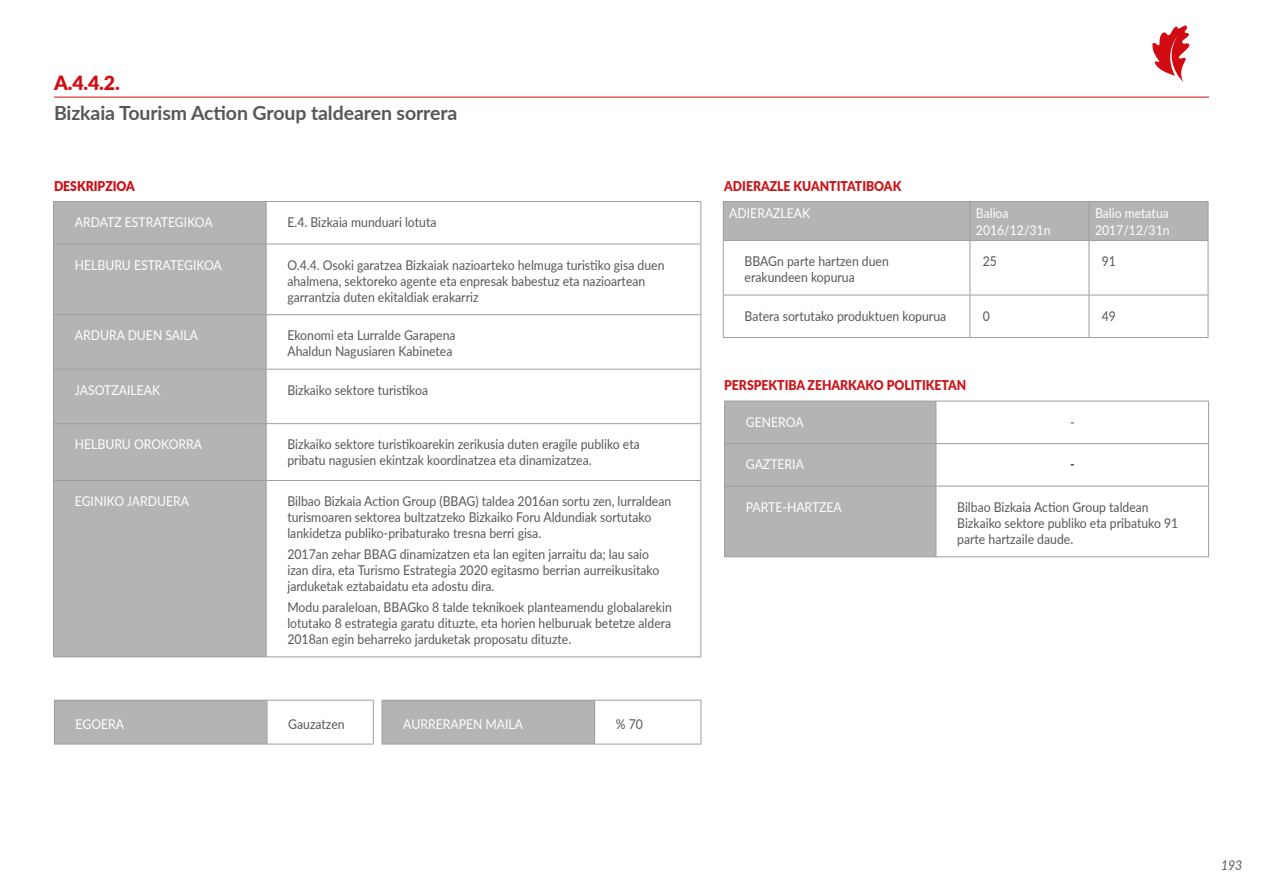
<style>
.page{position:relative;width:1263px;height:893px;background:#fff}
.page>*{position:absolute;margin:0;border:0;box-sizing:border-box;transform-origin:0 0}
.t1{font:700 19.5px "Lato";letter-spacing:-.005em;color:#575756}
.t2{font:900 19.5px "Lato";color:#d20a11}
.t3{font:13.5px/16.2px "Lato";color:#575756;scale:.91 1}
.t4{font:13.5px/16.2px "Lato";color:#fff;scale:.91 1}
.t5{font:900 13.5px "Lato";color:#cd171a;scale:.91 1}
.t6{font:900 13.5px "Lato";color:#d20a11;scale:.91 1}
.t7{font:italic 13.5px "Lato";color:#575756;scale:.91 1}
.t8{font:13.5px "Lato";color:#000;scale:.91 1}
</style>
<div class="page">
<hr style="left:54px;top:97px;width:1155px;height:1px;background:#d20a11">
<svg style="left:1152px;top:25px;width:37px;height:57px"></svg>
<div style="left:54px;top:202px;width:212px;height:454px;background:#b5b4b4"></div>
<hr style="left:53px;top:201px;width:213px;height:1px;background:#9d9d9c">
<hr style="left:53px;top:202px;width:1px;height:42px;background:#9d9d9c">
<hr style="left:266px;top:201px;width:435px;height:1px;background:#9d9d9c">
<hr style="left:266px;top:202px;width:1px;height:42px;background:#9d9d9c">
<hr style="left:700px;top:202px;width:1px;height:42px;background:#9d9d9c">
<hr style="left:53px;top:244px;width:213px;height:1px;background:#9d9d9c">
<hr style="left:53px;top:244px;width:1px;height:70px;background:#9d9d9c">
<hr style="left:266px;top:244px;width:435px;height:1px;background:#9d9d9c">
<hr style="left:266px;top:244px;width:1px;height:70px;background:#9d9d9c">
<hr style="left:700px;top:244px;width:1px;height:70px;background:#9d9d9c">
<hr style="left:266px;top:656px;width:435px;height:1px;background:#9d9d9c">
<hr style="left:700px;top:370px;width:1px;height:53px;background:#9d9d9c">
<hr style="left:53px;top:370px;width:1px;height:53px;background:#9d9d9c">
<hr style="left:266px;top:370px;width:1px;height:53px;background:#9d9d9c">
<hr style="left:266px;top:423px;width:435px;height:1px;background:#9d9d9c">
<hr style="left:700px;top:424px;width:1px;height:56px;background:#9d9d9c">
<hr style="left:53px;top:423px;width:213px;height:1px;background:#9d9d9c">
<hr style="left:53px;top:424px;width:1px;height:56px;background:#9d9d9c">
<hr style="left:266px;top:424px;width:1px;height:56px;background:#9d9d9c">
<hr style="left:266px;top:314px;width:435px;height:1px;background:#9d9d9c">
<hr style="left:700px;top:315px;width:1px;height:54px;background:#9d9d9c">
<hr style="left:266px;top:369px;width:435px;height:1px;background:#9d9d9c">
<hr style="left:53px;top:314px;width:213px;height:1px;background:#9d9d9c">
<hr style="left:53px;top:315px;width:1px;height:54px;background:#9d9d9c">
<hr style="left:266px;top:315px;width:1px;height:54px;background:#9d9d9c">
<hr style="left:53px;top:369px;width:213px;height:1px;background:#9d9d9c">
<hr style="left:266px;top:480px;width:435px;height:1px;background:#9d9d9c">
<hr style="left:700px;top:481px;width:1px;height:175px;background:#9d9d9c">
<hr style="left:53px;top:480px;width:213px;height:1px;background:#9d9d9c">
<hr style="left:53px;top:481px;width:1px;height:175px;background:#9d9d9c">
<hr style="left:266px;top:481px;width:1px;height:175px;background:#9d9d9c">
<hr style="left:53px;top:656px;width:213px;height:1px;background:#9d9d9c">
<div style="left:725px;top:402px;width:210px;height:154px;background:#b5b4b4"></div>
<hr style="left:724px;top:401px;width:212px;height:1px;background:#9d9d9c">
<hr style="left:724px;top:401px;width:1px;height:42px;background:#9d9d9c">
<hr style="left:936px;top:401px;width:273px;height:1px;background:#9d9d9c">
<hr style="left:935px;top:401px;width:1px;height:42px;background:#9d9d9c">
<hr style="left:1208px;top:401px;width:1px;height:42px;background:#9d9d9c">
<hr style="left:724px;top:443px;width:212px;height:1px;background:#9d9d9c">
<hr style="left:724px;top:444px;width:1px;height:42px;background:#9d9d9c">
<hr style="left:936px;top:443px;width:273px;height:1px;background:#9d9d9c">
<hr style="left:935px;top:444px;width:1px;height:42px;background:#9d9d9c">
<hr style="left:1208px;top:444px;width:1px;height:42px;background:#9d9d9c">
<hr style="left:724px;top:486px;width:212px;height:1px;background:#9d9d9c">
<hr style="left:724px;top:486px;width:1px;height:70px;background:#9d9d9c">
<hr style="left:936px;top:486px;width:273px;height:1px;background:#9d9d9c">
<hr style="left:935px;top:486px;width:1px;height:70px;background:#9d9d9c">
<hr style="left:1208px;top:486px;width:1px;height:70px;background:#9d9d9c">
<hr style="left:724px;top:556px;width:212px;height:1px;background:#9d9d9c">
<hr style="left:936px;top:556px;width:273px;height:1px;background:#9d9d9c">
<div style="left:724px;top:202px;width:484px;height:38px;background:#b5b4b4"></div>
<svg style="left:724px;top:241px;width:484px;height:96px"></svg>
<hr style="left:723px;top:201px;width:247px;height:1px;background:#9d9d9c">
<hr style="left:723px;top:202px;width:1px;height:38px;background:#9d9d9c">
<hr style="left:970px;top:201px;width:119px;height:1px;background:#9d9d9c">
<hr style="left:969px;top:202px;width:1px;height:38px;background:#9d9d9c">
<hr style="left:1089px;top:201px;width:119px;height:1px;background:#9d9d9c">
<hr style="left:1089px;top:202px;width:1px;height:38px;background:#9d9d9c">
<hr style="left:1208px;top:202px;width:1px;height:38px;background:#9d9d9c">
<hr style="left:723px;top:240px;width:247px;height:1px;background:#9d9d9c">
<hr style="left:723px;top:241px;width:1px;height:54px;background:#9d9d9c">
<hr style="left:970px;top:240px;width:119px;height:1px;background:#9d9d9c">
<hr style="left:969px;top:241px;width:1px;height:54px;background:#9d9d9c">
<hr style="left:1089px;top:240px;width:119px;height:1px;background:#9d9d9c">
<hr style="left:1089px;top:241px;width:1px;height:54px;background:#9d9d9c">
<hr style="left:1208px;top:241px;width:1px;height:54px;background:#9d9d9c">
<hr style="left:723px;top:295px;width:247px;height:1px;background:#9d9d9c">
<hr style="left:723px;top:295px;width:1px;height:42px;background:#9d9d9c">
<hr style="left:970px;top:295px;width:119px;height:1px;background:#9d9d9c">
<hr style="left:969px;top:295px;width:1px;height:42px;background:#9d9d9c">
<hr style="left:1089px;top:295px;width:119px;height:1px;background:#9d9d9c">
<hr style="left:1089px;top:295px;width:1px;height:42px;background:#9d9d9c">
<hr style="left:1208px;top:295px;width:1px;height:42px;background:#9d9d9c">
<hr style="left:723px;top:337px;width:247px;height:1px;background:#9d9d9c">
<hr style="left:970px;top:337px;width:119px;height:1px;background:#9d9d9c">
<hr style="left:1089px;top:337px;width:119px;height:1px;background:#9d9d9c">
<div style="left:54px;top:700px;width:213px;height:44px;background:#b5b4b4"></div>
<hr style="left:54px;top:700px;width:213px;height:1px;background:#9d9d9c">
<hr style="left:54px;top:700px;width:1px;height:44px;background:#9d9d9c">
<hr style="left:267px;top:700px;width:107px;height:1px;background:#9d9d9c">
<hr style="left:267px;top:700px;width:1px;height:44px;background:#9d9d9c">
<hr style="left:373px;top:700px;width:1px;height:44px;background:#9d9d9c">
<hr style="left:54px;top:744px;width:213px;height:1px;background:#9d9d9c">
<hr style="left:267px;top:744px;width:107px;height:1px;background:#9d9d9c">
<div style="left:382px;top:700px;width:213px;height:44px;background:#b5b4b4"></div>
<hr style="left:382px;top:700px;width:213px;height:1px;background:#9d9d9c">
<hr style="left:382px;top:700px;width:1px;height:44px;background:#9d9d9c">
<hr style="left:595px;top:700px;width:106px;height:1px;background:#9d9d9c">
<hr style="left:594px;top:700px;width:1px;height:44px;background:#9d9d9c">
<hr style="left:701px;top:700px;width:1px;height:44px;background:#9d9d9c">
<hr style="left:382px;top:744px;width:213px;height:1px;background:#9d9d9c">
<hr style="left:595px;top:744px;width:106px;height:1px;background:#9d9d9c">
<h1 class="t2" style="left:54px;top:69px;width:67px">A.4.4.2.</h1>
<h1 class="t1" style="left:54px;top:99px;width:405px">Bizkaia Tourism Action Group taldearen sorrera</h1>
<p class="t6" style="left:54px;top:175px;width:90px">DESKRIPZIOA</p>
<p class="t5" style="left:724px;top:175px;width:196px">ADIERAZLE KUANTITATIBOAK</p>
<p class="t4" style="left:75px;top:213px;width:153px">ARDATZ ESTRATEGIKOA</p>
<p class="t3" style="left:287px;top:213px;width:165px">E.4. Bizkaia munduari lotuta</p>
<p class="t4" style="left:75px;top:256px;width:163px">HELBURU ESTRATEGIKOA</p>
<p class="t3" style="left:287px;top:256px;width:416px">O.4.4. Osoki garatzea Bizkaiak nazioarteko helmuga turistiko gisa duen ahalmena, sektoreko agente eta enpresak babestuz eta nazioartean garrantzia duten ekitaldiak erakarriz</p>
<p class="t4" style="left:75px;top:327px;width:137px">ARDURA DUEN SAILA</p>
<p class="t3" style="left:287px;top:327px;width:186px">Ekonomi eta Lurralde Garapena<br>Ahaldun Nagusiaren Kabinetea</p>
<p class="t4" style="left:75px;top:381px;width:95px">JASOTZAILEAK</p>
<p class="t3" style="left:287px;top:381px;width:156px">Bizkaiko sektore turistikoa</p>
<p class="t4" style="left:75px;top:436px;width:141px">HELBURU OROKORRA</p>
<p class="t3" style="left:287px;top:436px;width:389px">Bizkaiko sektore turistikoarekin zerikusia duten eragile publiko eta pribatu nagusien ekintzak koordinatzea eta dinamizatzea.</p>
<p class="t4" style="left:75px;top:492px;width:127px">EGINIKO JARDUERA</p>
<p class="t3" style="left:287px;top:492px;width:423px">Bilbao Bizkaia Action Group (BBAG) taldea 2016an sortu zen, lurraldean turismoaren sektorea bultzatzeko Bizkaiko Foru Aldundiak sortutako lankidetza publiko-pribaturako tresna berri gisa.</p>
<p class="t3" style="left:287px;top:545px;width:410px">2017an zehar BBAG dinamizatzen eta lan egiten jarraitu da; lau saio izan dira, eta Turismo Estrategia 2020 egitasmo berrian aurreikusitako jarduketak eztabaidatu eta adostu dira.</p>
<p class="t3" style="left:287px;top:598px;width:424px;text-align:justify">Modu paraleloan, BBAGko 8 talde teknikoek planteamendu globalarekin lotutako 8 estrategia garatu dituzte, eta horien helburuak betetze aldera 2018an egin beharreko jarduketak proposatu dituzte.</p>
<p class="t4" style="left:76px;top:715px;width:55px">EGOERA</p>
<p class="t3" style="left:288px;top:715px;width:63px">Gauzatzen</p>
<p class="t4" style="left:403px;top:715px;width:133px">AURRERAPEN MAILA</p>
<p class="t3" style="left:616px;top:715px;width:31px">% 70</p>
<p class="t4" style="left:729px;top:205px;width:91px">ADIERAZLEAK</p>
<p class="t4" style="left:976px;top:205px;width:83px">Balioa<br>2016/12/31n</p>
<p class="t4" style="left:1095px;top:205px;width:83px">Balio metatua<br>2017/12/31n</p>
<p class="t3" style="left:744px;top:252px;width:160px">BBAGn parte hartzen duen erakundeen kopurua</p>
<p class="t3" style="left:983px;top:252px;width:17px">25</p>
<p class="t3" style="left:1102px;top:252px;width:17px">91</p>
<p class="t3" style="left:744px;top:307px;width:223px">Batera sortutako produktuen kopurua</p>
<p class="t3" style="left:983px;top:307px;width:9px">0</p>
<p class="t3" style="left:1102px;top:307px;width:17px">49</p>
<p class="t5" style="left:724px;top:375px;width:268px">PERSPEKTIBA ZEHARKAKO POLITIKETAN</p>
<p class="t4" style="left:746px;top:413px;width:65px">GENEROA</p>
<p class="t3" style="left:1070px;top:413px;width:6px">-</p>
<p class="t4" style="left:746px;top:456px;width:65px">GAZTERIA</p>
<p class="t8" style="left:1070px;top:455px;width:6px">-</p>
<p class="t4" style="left:746px;top:498px;width:107px">PARTE-HARTZEA</p>
<p class="t3" style="left:957px;top:498px;width:244px">Bilbao Bizkaia Action Group taldean<br>Bizkaiko sektore publiko eta pribatuko 91 parte hartzaile daude.</p>
<p class="t7" style="left:1221px;top:856px;width:25px">193</p>
</div>
